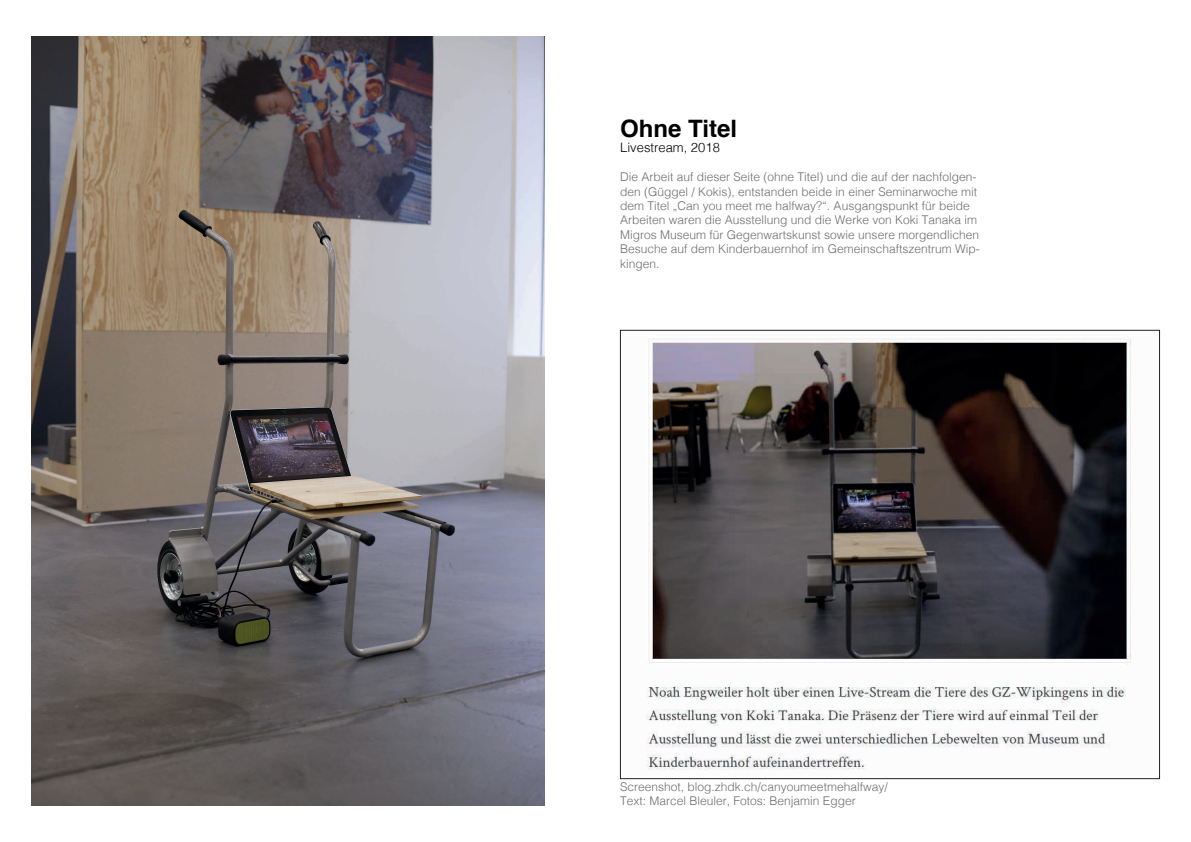
<style>
.page{position:relative;width:1191px;height:842px;background:#fff}
.page>*{position:absolute;margin:0;border:0;box-sizing:border-box;transform-origin:0 0}
.t1{font:700 24px "Helvetica";color:#000}
.t2{font:300 13px "Helvetica";color:#000}
.t3{font:300 12px/14.4px "Helvetica";color:#6c6d70}
</style>
<div class="page">
<img style="left:31px;top:36px;width:513px;height:770px">
<img style="left:646px;top:338px;width:486px;height:432px">
<h1 class="t1" style="left:620px;top:109px;width:118px">Ohne Titel</h1>
<p class="t2" style="left:620px;top:137px;width:101px">Livestream, 2018</p>
<p class="t3" style="left:620px;top:169px;width:361px">Die Arbeit auf dieser Seite (ohne Titel) und die auf der nachfolgen&shy;den (Güggel / Kokis), entstanden beide in einer Seminarwoche mit dem Titel „Can you meet me halfway?“. Ausgangspunkt für beide Arbeiten waren die Ausstellung und die Werke von Koki Tanaka im Migros Museum für Gegenwartskunst sowie unsere morgendlichen Besuche auf dem Kinderbauernhof im Gemeinschaftszentrum Wip&shy;kingen.</p>
<p class="t3" style="left:620px;top:779px;width:269px">Screenshot, blog.zhdk.ch/canyoumeetmehalfway/<br>Text: Marcel Bleuler, Fotos: Benjamin Egger</p>
</div>
